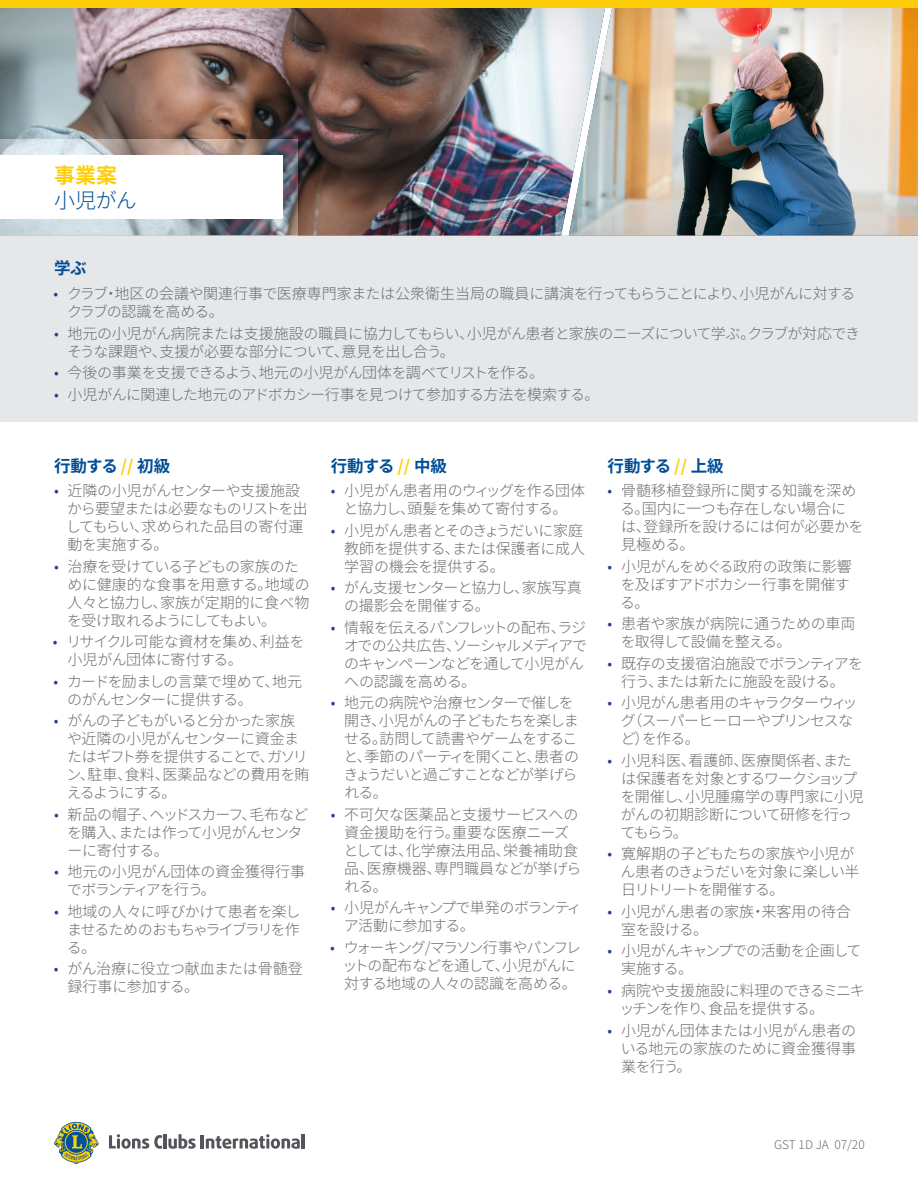
<style>
.page{position:relative;width:918px;height:1188px;background:#fff}
.page>*{position:absolute;margin:0;border:0;box-sizing:border-box;transform-origin:0 0}
.TITLE_TWO{font:300 21px "Noto Sans JP";color:#014d95}
.t1{font:700 21px "Noto Sans JP";color:#fece08}
.SUBHEAD{font:700 16.5px "Noto Sans JP";letter-spacing:-.015em;color:#014d95}
.t2{font:300 15px/18px "Noto Sans JP";letter-spacing:-.03em;color:#6c6d70}
.t3{font:300 15px/18px "Noto Sans JP";letter-spacing:-.05em;color:#6c6d70}
.t4{font:300 15px/18px "Noto Sans JP";letter-spacing:-.06em;color:#6c6d70}
.t5{font:300 15px/18px "Noto Sans JP";letter-spacing:-.055em;color:#6c6d70}
.t6{font:300 15px/18px "Noto Sans JP";letter-spacing:-.01em;color:#6c6d70}
.t7{font:300 15px/18px "Noto Sans JP";color:#6c6d70}
.CONTENT_BODY{font:300 12px "Noto Sans JP";color:#6c6d70}
.s1{color:#253f8e}
.s2{color:#fece08}
</style>
<div class="page">
<svg style="left:54px;top:1122px;width:45px;height:42px"></svg>
<svg style="left:109px;top:1134px;width:53px;height:15px"></svg>
<hr style="left:164px;top:1134px;width:3px;height:15px;background:#54555a">
<svg style="left:168px;top:1134px;width:28px;height:15px"></svg>
<hr style="left:201px;top:1135px;width:3px;height:14px;background:#54555a">
<svg style="left:206px;top:1134px;width:94px;height:15px"></svg>
<hr style="left:302px;top:1134px;width:3px;height:15px;background:#54555a">
<div style="left:0;top:236px;width:918px;height:186px;background:#e6e7e9"></div>
<div style="left:0;top:5px;width:605px;height:232px;background:#231f20;opacity:.19"></div>
<div style="left:568px;top:5px;width:350px;height:232px;background:#231f20;opacity:.2"></div>
<div style="left:0;top:0;width:918px;height:7px;background:#fece08"></div>
<img style="left:0;top:139px;width:298px;height:97px">
<div style="left:0;top:155px;width:282px;height:64px;background:#fff"></div>
<p class="t1" style="left:54px;top:164px;width:64px">事業案</p>
<p class="TITLE_TWO" style="left:54px;top:189px;width:84px">小児がん</p>
<p class="SUBHEAD" style="left:54px;top:259px;width:34px">学ぶ</p>
<p class="t2" style="left:67px;top:285px;width:790px;text-indent:-14px"><span class="s1">•</span> クラブ・地区の会議や関連行事で医療専門家または公衆衛生当局の職員に講演を行ってもらうことにより、小児がんに対するクラブの認識を高める。</p>
<p class="t2" style="left:67px;top:325px;width:795px;text-indent:-13px"><span class="s1">•</span> 地元の小児がん病院または支援施設の職員に協力してもらい、小児がん患者と家族のニーズについて学ぶ。クラブが対応できそうな課題や、支援が必要な部分について、意見を出し合う。</p>
<p class="t2" style="left:54px;top:364px;width:492px"><span class="s1">•</span> 今後の事業を支援できるよう、地元の小児がん団体を調べてリストを作る。</p>
<p class="t2" style="left:54px;top:386px;width:547px"><span class="s1">•</span> 小児がんに関連した地元のアドボカシー行事を見つけて参加する方法を模索する。</p>
<p class="SUBHEAD" style="left:54px;top:456px;width:118px">行動する <span class="s2">//</span> 初級</p>
<p class="t2" style="left:66px;top:482px;width:243px;text-indent:-12px"><span class="s1">•</span> 近隣の小児がんセンターや支援施設から要望または必要なものリストを出してもらい、求められた品目の寄付運動を実施する。</p>
<p class="t2" style="left:67px;top:558px;width:244px;text-indent:-13px"><span class="s1">•</span> 治療を受けている子どもの家族のために健康的な食事を用意する。地域の人々と協力し、家族が定期的に食べ物を受け取れるようにしてもよい。</p>
<p class="t2" style="left:68px;top:633px;width:239px;text-indent:-15px"><span class="s1">•</span> リサイクル可能な資材を集め、利益を小児がん団体に寄付する。</p>
<p class="t3" style="left:67px;top:673px;width:236px;text-indent:-14px"><span class="s1">•</span> カードを励ましの言葉で埋めて、地元のがんセンターに提供する。</p>
<p class="t3" style="left:67px;top:712px;width:244px;text-indent:-13px"><span class="s1">•</span> がんの子どもがいると分かった家族や近隣の小児がんセンターに資金またはギフト券を提供することで、ガソリン、駐車、食料、医薬品などの費用を賄えるようにする。</p>
<p class="t2" style="left:67px;top:806px;width:243px;text-indent:-13px"><span class="s1">•</span> 新品の帽子、ヘッドスカーフ、毛布などを購入、または作って小児がんセンターに寄付する。</p>
<p class="t2" style="left:67px;top:863px;width:240px;text-indent:-13px"><span class="s1">•</span> 地元の小児がん団体の資金獲得行事でボランティアを行う。</p>
<p class="t2" style="left:67px;top:903px;width:235px;text-align:justify;text-indent:-13px"><span class="s1">•</span> 地域の人々に呼びかけて患者を楽しませるためのおもちゃライブラリを作る。</p>
<p class="t2" style="left:68px;top:960px;width:237px;text-indent:-14px"><span class="s1">•</span> がん治療に役立つ献血または骨髄登録行事に参加する。</p>
<p class="SUBHEAD" style="left:331px;top:456px;width:118px">行動する <span class="s2">//</span> 中級</p>
<p class="t3" style="left:331px;top:482px;width:256px;text-align:center"><span class="s1">•</span> 小児がん患者用のウィッグを作る団体と協力し、頭髪を集めて寄付する。</p>
<p class="t2" style="left:344px;top:522px;width:242px;text-indent:-14px"><span class="s1">•</span> 小児がん患者とそのきょうだいに家庭教師を提供する、または保護者に成人学習の機会を提供する。</p>
<p class="t2" style="left:344px;top:579px;width:239px;text-indent:-13px"><span class="s1">•</span> がん支援センターと協力し、家族写真の撮影会を開催する。</p>
<p class="t4" style="left:344px;top:619px;width:245px;text-indent:-13px"><span class="s1">•</span> 情報を伝えるパンフレットの配布、ラジオでの公共広告、ソーシャルメディアでのキャンペーンなどを通して小児がんへの認識を高める。</p>
<p class="t4" style="left:344px;top:694px;width:237px;text-indent:-13px"><span class="s1">•</span> 地元の病院や治療センターで催しを開き、小児がんの子どもたちを楽しませる。訪問して読書やゲームをすること、季節のパーティを開くこと、患者のきょうだいと過ごすことなどが挙げられる。</p>
<p class="t7" style="left:344px;top:806px;width:239px;text-indent:-13px"><span class="s1">•</span> 不可欠な医薬品と支援サービスへの資金援助を行う。重要な医療ニーズとしては、化学療法用品、栄養補助食品、医療機器、専門職員などが挙げられる。</p>
<p class="t3" style="left:344px;top:899px;width:240px;text-indent:-13px"><span class="s1">•</span> 小児がんキャンプで単発のボランティア活動に参加する。</p>
<p class="t5" style="left:343px;top:939px;width:240px;text-indent:-12px"><span class="s1">•</span> ウォーキング/マラソン行事やパンフレットの配布などを通して、小児がんに対する地域の人々の認識を高める。</p>
<p class="SUBHEAD" style="left:608px;top:456px;width:118px">行動する <span class="s2">//</span> 上級</p>
<p class="t6" style="left:620px;top:482px;width:245px;text-indent:-13px"><span class="s1">•</span> 骨髄移植登録所に関する知識を深める。国内に一つも存在しない場合には、登録所を設けるには何が必要かを見極める。</p>
<p class="t3" style="left:620px;top:558px;width:233px;text-indent:-13px"><span class="s1">•</span> 小児がんをめぐる政府の政策に影響を及ぼすアドボカシー行事を開催する。</p>
<p class="t2" style="left:621px;top:615px;width:236px;text-indent:-13px"><span class="s1">•</span> 患者や家族が病院に通うための車両を取得して設備を整える。</p>
<p class="t2" style="left:608px;top:655px;width:257px;text-align:center"><span class="s1">•</span> 既存の支援宿泊施設でボランティアを行う、または新たに施設を設ける。</p>
<p class="t3" style="left:621px;top:694px;width:238px;text-indent:-13px"><span class="s1">•</span> 小児がん患者用のキャラクターウィッグ（スーパーヒーローやプリンセスなど）を作る。</p>
<p class="t2" style="left:620px;top:752px;width:245px;text-indent:-13px"><span class="s1">•</span> 小児科医、看護師、医療関係者、または保護者を対象とするワークショップを開催し、小児腫瘍学の専門家に小児がんの初期診断について研修を行ってもらう。</p>
<p class="t3" style="left:621px;top:845px;width:241px;text-indent:-13px"><span class="s1">•</span> 寛解期の子どもたちの家族や小児がん患者のきょうだいを対象に楽しい半日リトリートを開催する。</p>
<p class="t6" style="left:621px;top:903px;width:232px;text-indent:-14px"><span class="s1">•</span> 小児がん患者の家族・来客用の待合室を設ける。</p>
<p class="t5" style="left:621px;top:942px;width:242px;text-indent:-14px"><span class="s1">•</span> 小児がんキャンプでの活動を企画して実施する。</p>
<p class="t5" style="left:619px;top:982px;width:247px;text-indent:-12px"><span class="s1">•</span> 病院や支援施設に料理のできるミニキッチンを作り、食品を提供する。</p>
<p class="t2" style="left:621px;top:1021px;width:237px;text-align:justify;text-indent:-13px"><span class="s1">•</span> 小児がん団体または小児がん患者のいる地元の家族のために資金獲得事業を行う。</p>
<p class="CONTENT_BODY" style="left:774px;top:1138px;width:92px">GST 1D JA 07/20</p>
</div>
